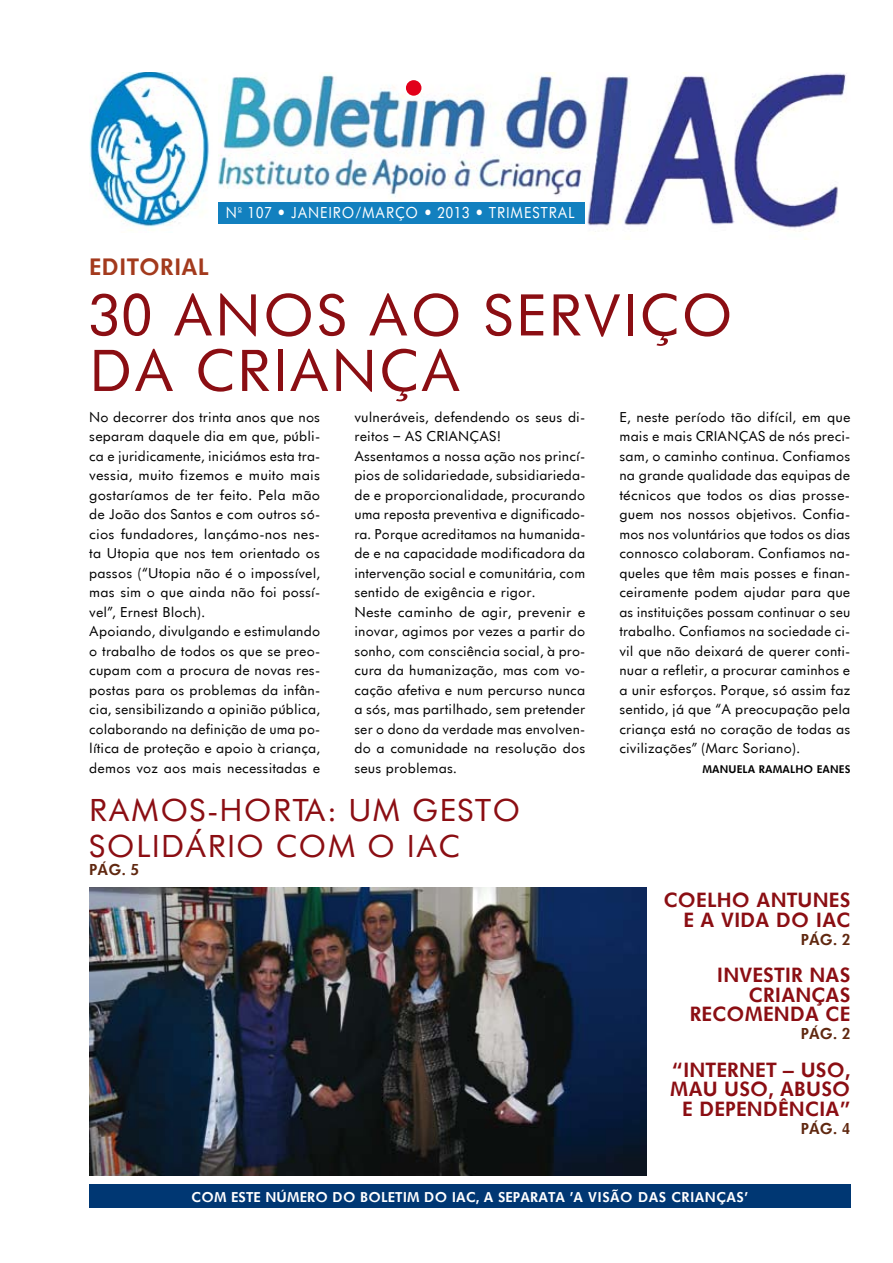
<style>
.page{position:relative;width:893px;height:1263px;background:#fff}
.page>*{position:absolute;margin:0;border:0;box-sizing:border-box;transform-origin:0 0}
.t1{font:55.5px "Futurist";letter-spacing:.025em;color:#8b0e13}
.t2{font:30px "Futurist";letter-spacing:.025em;color:#8b0e13}
.t3{font:700 22.5px "Futurist";color:#a33a1d}
.t4{font:700 19.5px/19.5px "Futurist";color:#8b0e13}
.t5{font:15px "Futurist";letter-spacing:.05em;color:#fff;scale:.9 1}
.t6{font:700 15px "Futurist";color:#602810}
.t7{font:13.5px/19.5px "Futurist";color:#000}
.t8{font:700 13.5px "Futurist";letter-spacing:.015em;color:#fff}
.t9{font:700 10.5px "Futurist";color:#000}
</style>
<div class="page">
<img style="left:89px;top:887px;width:557px;height:289px">
<img style="left:89px;top:72px;width:121px;height:156px">
<img style="left:218px;top:72px;width:629px;height:168px">
<div style="left:406px;top:80px;width:15px;height:16px;background:#e2001a;border-radius:50%"></div>
<div style="left:219px;top:203px;width:366px;height:21px;background:#1280bf"></div>
<div style="left:89px;top:1184px;width:761px;height:24px;background:#003773"></div>
<h3 class="t3" style="left:89px;top:252px;width:121px">EDITORIAL</h3>
<p class="t5" style="left:226px;top:203px;width:389px">Nº 107 • JANEIRO/MARÇO • 2013 • TRIMESTRAL</p>
<h1 class="t1" style="left:89px;top:280px;width:169px">30 Anos</h1>
<h1 class="t1" style="left:369px;top:280px;width:46px">ao</h1>
<h1 class="t1" style="left:484px;top:280px;width:174px">Serviço</h1>
<h1 class="t1" style="left:89px;top:335px;width:185px">da Criança</h1>
<p class="t7" style="left:89px;top:407px;width:233px">No decorrer dos trinta anos que nos separam daquele dia em que, públi&shy;ca e juridicamente, iniciámos esta tra&shy;vessia, muito fizemos e muito mais gostaríamos de ter feito. Pela mão de João dos Santos e com outros só&shy;cios fundadores, lançámo-nos nes&shy;ta Utopia que nos tem orientado os passos (“Utopia não é o impossível, mas sim o que ainda não foi possí&shy;vel”, Ernest Bloch).<br>Apoiando, divulgando e estimulando o trabalho de todos os que se preo&shy;cupam com a procura de novas res&shy;postas para os problemas da infân&shy;cia, sensibilizando a opinião pública, colaborando na definição de uma po&shy;lítica de proteção e apoio à criança, demos voz aos mais necessitadas e</p>
<p class="t7" style="left:354px;top:407px;width:233px">vulneráveis, defendendo os seus di&shy;reitos – AS CRIANÇAS!<br>Assentamos a nossa ação nos princí&shy;pios de solidariedade, subsidiarieda&shy;de e proporcionalidade, procurando uma reposta preventiva e dignificado&shy;ra. Porque acreditamos na humanida&shy;de e na capacidade modificadora da intervenção social e comunitária, com sentido de exigência e rigor.<br>Neste caminho de agir, prevenir e inovar, agimos por vezes a partir do sonho, com consciência social, à pro&shy;cura da humanização, mas com vo&shy;cação afetiva e num percurso nunca a sós, mas partilhado, sem pretender ser o dono da verdade mas envolven&shy;do a comunidade na resolução dos seus problemas.</p>
<p class="t7" style="left:619px;top:407px;width:233px;text-align:justify">E, neste período tão difícil, em que mais e mais CRIANÇAS de nós preci&shy;sam, o caminho continua. Confiamos na grande qualidade das equipas de técnicos que todos os dias prosse&shy;guem nos nossos objetivos. Confia&shy;mos nos voluntários que todos os dias connosco colaboram. Confiamos na&shy;queles que têm mais posses e finan&shy;ceiramente podem ajudar para que as instituições possam continuar o seu trabalho. Confiamos na sociedade ci&shy;vil que não deixará de querer conti&shy;nuar a refletir, a procurar caminhos e a unir esforços. Porque, só assim faz sentido, já que “A preocupação pela criança está no coração de todas as civilizações” (Marc Soriano).</p>
<p class="t9" style="left:702px;top:762px;width:150px">MANUELA RAMALHO EANES</p>
<h2 class="t2" style="left:89px;top:791px;width:45px">Ramos</h2>
<h2 class="t2" style="left:207px;top:791px;width:58px">-Horta</h2>
<h2 class="t2" style="left:327px;top:791px;width:133px">: um gesto</h2>
<h2 class="t2" style="left:89px;top:827px;width:18px">soli</h2>
<h2 class="t2" style="left:161px;top:827px;width:66px">dário</h2>
<h2 class="t2" style="left:276px;top:827px;width:51px">com</h2>
<h2 class="t2" style="left:367px;top:827px;width:91px">o IAC</h2>
<p class="t6" style="left:89px;top:860px;width:51px">PÁG. 5</p>
<h3 class="t4" style="left:683px;top:890px;width:168px;text-indent:-20px">COELH O ANTUNES<br>E A VIDA DO IAC</h3>
<p class="t6" style="left:801px;top:929px;width:51px">PÁG. 2</p>
<h3 class="t4" style="left:717px;top:965px;width:133px">INVESTIR NAS</h3>
<h3 class="t4" style="left:749px;top:984px;width:101px">CRIAN ÇAS</h3>
<h3 class="t4" style="left:690px;top:1004px;width:71px">RECOMEN</h3>
<h3 class="t4" style="left:790px;top:1004px;width:48px">DA CE</h3>
<p class="t6" style="left:801px;top:1024px;width:51px">PÁG. 2</p>
<h3 class="t4" style="left:670px;top:1059px;width:182px;text-align:right">“INTERNET – USO,<br>MAU USO, ABUSO<br>E DEPENDÊNCIA”</h3>
<p class="t6" style="left:801px;top:1118px;width:51px">PÁG. 4</p>
<p class="t8" style="left:192px;top:1188px;width:153px">COM ESTE NÚMERO DO</p>
<p class="t8" style="left:360px;top:1188px;width:10px">BOL</p>
<p class="t8" style="left:388px;top:1188px;width:49px">ETIM DO</p>
<p class="t8" style="left:452px;top:1188px;width:71px">IAC, A SEPARATA</p>
<p class="t8" style="left:570px;top:1188px;width:180px">'A VISÃO DAS CRIAN ÇAS'</p>
</div>
